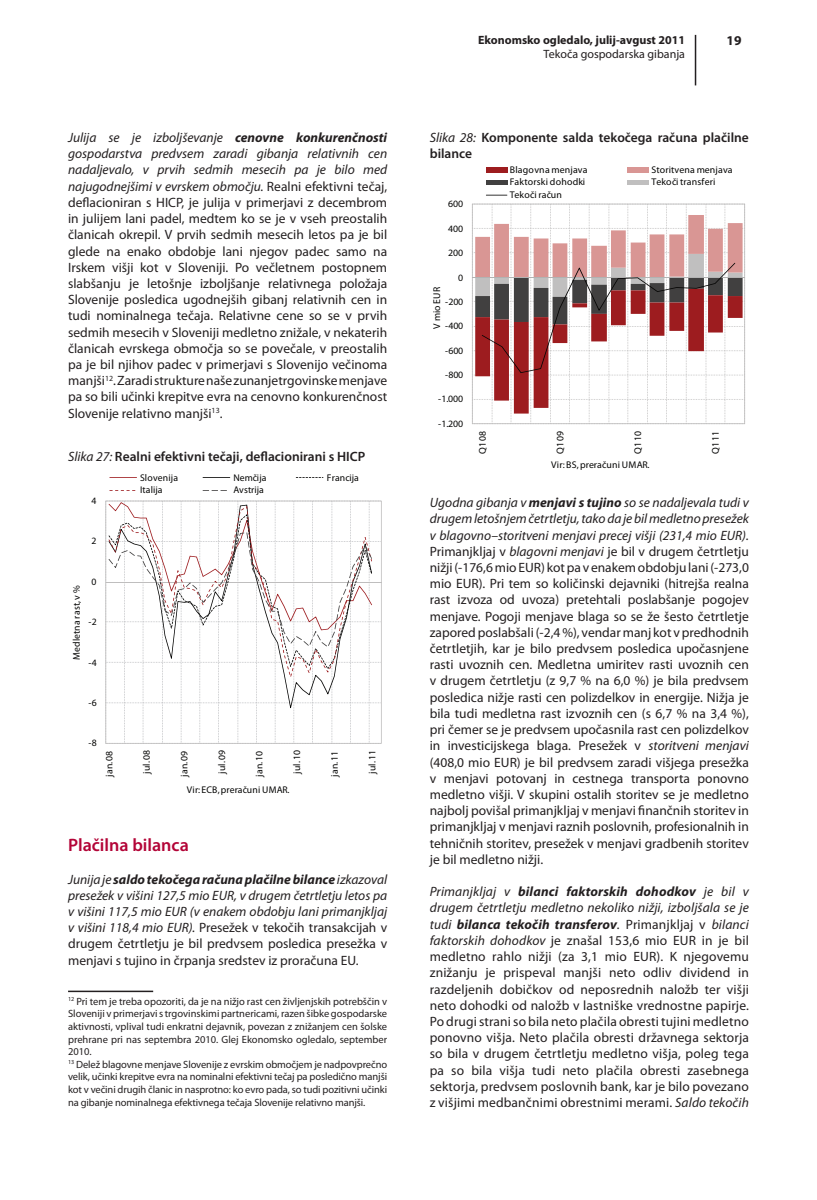
<style>
.page{position:relative;width:817px;height:1200px;background:#fff}
.page>*{position:absolute;margin:0;border:0;box-sizing:border-box;transform-origin:0 0}
.podnaslov{font:600 18px "Myriad Pro";color:#b30437}
.t1{font:13.5px/16.2px "Myriad Pro";color:#231f20;text-align:justify}
.t2{font:italic 13.5px/16.2px "Myriad Pro";color:#231f20;text-align:justify}
.t3{font:600 13.5px/16.2px "Myriad Pro";color:#231f20}
.t4{font:700 13.5px "Myriad Pro";color:#231f20}
.t5{font:700 12px "Myriad Pro";color:#231f20}
.t6{font:12px "Myriad Pro";color:#231f20}
.t7{font:10.5px/12.6px "Myriad Pro";letter-spacing:-.01em;color:#231f20;text-align:justify}
.t8{font:9.9px "Myriad Pro";letter-spacing:-.01em;color:#050504}
.t9{font:9.75px "Myriad Pro";letter-spacing:.015em;color:#050504}
.s1{font-style:italic}
.s2{font-weight:700;font-style:italic}
.s3{font-weight:400;font-style:italic}
.s4{font-weight:700}
.s5{font-style:normal}
</style>
<div class="page">
<hr style="left:694px;top:35px;width:2px;height:50px;background:#231f20">
<hr style="left:68px;top:990px;width:85px;height:1px;background:#231f20">
<svg style="left:105px;top:500px;width:276px;height:243px"></svg>
<hr style="left:106px;top:581px;width:275px;height:1px;background:#bfbebe">
<svg style="left:108px;top:676px;width:264px;height:32px"></svg>
<svg style="left:108px;top:646px;width:264px;height:30px"></svg>
<svg style="left:108px;top:502px;width:264px;height:144px"></svg>
<svg style="left:109px;top:477px;width:28px;height:1px"></svg>
<svg style="left:202px;top:477px;width:28px;height:1px"></svg>
<svg style="left:296px;top:477px;width:27px;height:1px"></svg>
<svg style="left:109px;top:490px;width:26px;height:1px"></svg>
<svg style="left:202px;top:490px;width:25px;height:1px"></svg>
<svg style="left:472px;top:203px;width:273px;height:221px"></svg>
<hr style="left:472px;top:277px;width:272px;height:1px;background:#b2b2b2">
<svg style="left:475px;top:215px;width:267px;height:198px"></svg>
<div style="left:486px;top:167px;width:21px;height:6px;background:#9d1c1f"></div>
<div style="left:627px;top:167px;width:21px;height:6px;background:#d99694"></div>
<div style="left:486px;top:180px;width:21px;height:5px;background:#414040"></div>
<div style="left:627px;top:180px;width:21px;height:5px;background:#c0bfbf"></div>
<svg style="left:486px;top:195px;width:21px;height:1px"></svg>
<p class="t1" style="left:68px;top:129px;width:320px"><span class="s1">Julija se je izboljševanje</span> <span class="s2">cenovne konkurenčnosti </span><span class="s1">gospodarstva predvsem zaradi gibanja relativnih cen nadaljevalo, v prvih sedmih mesecih pa je bilo med najugodnejšimi v evrskem območju.</span> Realni efektivni tečaj, deflacioniran s HICP, je julija v primerjavi z decembrom in julijem lani padel, medtem ko se je v vseh preostalih članicah okrepil. V prvih sedmih mesecih letos pa je bil glede na enako obdobje lani njegov padec samo na Irskem višji kot v Sloveniji. Po večletnem postopnem slabšanju je letošnje izboljšanje relativnega položaja Slovenije posledica ugodnejših gibanj relativnih cen in tudi nominalnega tečaja. Relativne cene so se v prvih sedmih mesecih v Sloveniji medletno znižale, v nekaterih članicah evrskega območja so se povečale, v preostalih pa je bil njihov padec v primerjavi s Slovenijo večinoma manjši<sup>12</sup>. Zaradi strukture naše zunanjetrgovinske menjave pa so bili učinki krepitve evra na cenovno konkurenčnost Slovenije relativno manjši<sup>13</sup>.</p>
<p class="t3" style="left:68px;top:448px;width:299px"><span class="s3">Slika 27:</span> Realni efektivni tečaji, deflacionirani s HICP</p>
<p class="t9" style="left:92px;top:494px;width:6px">4</p>
<p class="t9" style="left:92px;top:535px;width:6px">2</p>
<p class="t9" style="left:92px;top:575px;width:6px">0</p>
<p class="t9" style="left:71px;top:659px;width:76px;rotate:-90deg">Medletna rast, v %</p>
<p class="t9" style="left:88px;top:615px;width:10px">-2</p>
<p class="t9" style="left:88px;top:656px;width:10px">-4</p>
<p class="t9" style="left:140px;top:471px;width:39px">Slovenija</p>
<p class="t9" style="left:233px;top:471px;width:35px">Nemčija</p>
<p class="t9" style="left:327px;top:471px;width:34px">Francija</p>
<p class="t9" style="left:140px;top:484px;width:24px">Italija</p>
<p class="t9" style="left:233px;top:484px;width:32px">Avstrija</p>
<p class="t9" style="left:88px;top:696px;width:10px">-6</p>
<p class="t9" style="left:88px;top:736px;width:10px">-8</p>
<p class="t9" style="left:103px;top:776px;width:28px;rotate:-90deg">jan. 08</p>
<p class="t9" style="left:141px;top:773px;width:25px;rotate:-90deg">jul. 08</p>
<p class="t9" style="left:178px;top:776px;width:28px;rotate:-90deg">jan. 09</p>
<p class="t9" style="left:216px;top:773px;width:25px;rotate:-90deg">jul. 09</p>
<p class="t9" style="left:253px;top:776px;width:28px;rotate:-90deg">jan. 10</p>
<p class="t9" style="left:291px;top:773px;width:25px;rotate:-90deg">jul. 10</p>
<p class="t9" style="left:328px;top:776px;width:28px;rotate:-90deg">jan. 11</p>
<p class="t9" style="left:366px;top:773px;width:25px;rotate:-90deg">jul. 11</p>
<p class="t9" style="left:187px;top:783px;width:104px">Vir: ECB,preračuni UMAR.</p>
<p class="podnaslov" style="left:68px;top:833px;width:122px">Plačilna bilanca</p>
<p class="t2" style="left:68px;top:870px;width:320px">Junija je <span class="s4">saldo tekočega računa plačilne bilance</span> izkazoval presežek v višini 127,5 mio EUR, v drugem četrtletju letos pa v višini 117,5 mio EUR (v enakem obdobju lani primanjkljaj v višini 118,4 mio EUR). <span class="s5">Presežek v tekočih transakcijah v drugem četrtletju je bil predvsem posledica presežka v menjavi s tujino in črpanja sredstev iz proračuna EU.</span></p>
<p class="t7" style="left:68px;top:994px;width:320px"><sup>12</sup> Pri tem je treba opozoriti, da je na nižjo rast cen življenjskih potrebščin v Sloveniji v primerjavi s trgovinskimi partnericami, razen šibke gospodarske aktivnosti, vplival tudi enkratni dejavnik, povezan z znižanjem cen šolske prehrane pri nas septembra 2010. Glej Ekonomsko ogledalo, september 2010.</p>
<p class="t7" style="left:68px;top:1057px;width:320px"><sup>13</sup> Delež blagovne menjave Slovenije z evrskim območjem je nadpovprečno velik, učinki krepitve evra na nominalni efektivni tečaj pa posledično manjši kot v večini drugih članic in nasprotno: ko evro pada, so tudi pozitivni učinki na gibanje nominalnega efektivnega tečaja Slovenije relativno manjši.</p>
<p class="t5" style="left:478px;top:32px;width:208px">Ekonomsko ogledalo, julij-avgust 2011</p>
<p class="t4" style="left:726px;top:32px;width:16px">19</p>
<p class="t6" style="left:543px;top:47px;width:143px">Tekoča gospodarska gibanja</p>
<p class="t3" style="left:429px;top:129px;width:320px"><span class="s3">Slika 28:</span> Komponente salda tekočega računa plačilne bilance</p>
<p class="t9" style="left:448px;top:198px;width:16px">600</p>
<p class="t9" style="left:448px;top:222px;width:16px">400</p>
<p class="t9" style="left:448px;top:247px;width:16px">200</p>
<p class="t9" style="left:458px;top:271px;width:7px">0</p>
<p class="t8" style="left:431px;top:328px;width:43px;rotate:-90deg">V mio EUR</p>
<p class="t9" style="left:445px;top:295px;width:20px">-200</p>
<p class="t9" style="left:445px;top:320px;width:20px">-400</p>
<p class="t9" style="left:445px;top:344px;width:20px">-600</p>
<p class="t9" style="left:445px;top:368px;width:20px">-800</p>
<p class="t9" style="left:438px;top:393px;width:26px">-1.000</p>
<p class="t9" style="left:438px;top:417px;width:26px">-1.200</p>
<p class="t9" style="left:509px;top:164px;width:79px">Blagovna menjava</p>
<p class="t9" style="left:651px;top:164px;width:83px">Storitvena menjava</p>
<p class="t9" style="left:509px;top:176px;width:77px">Faktorski dohodki</p>
<p class="t9" style="left:651px;top:176px;width:65px">Tekoči transferi</p>
<p class="t9" style="left:509px;top:188px;width:54px">Tekoči račun</p>
<p class="t8" style="left:476px;top:453px;width:24px;rotate:-90deg">Q1 08</p>
<p class="t8" style="left:554px;top:453px;width:24px;rotate:-90deg">Q1 09</p>
<p class="t8" style="left:631px;top:453px;width:24px;rotate:-90deg">Q1 10</p>
<p class="t8" style="left:709px;top:453px;width:24px;rotate:-90deg">Q1 11</p>
<p class="t9" style="left:551px;top:458px;width:100px">Vir:BS, preračuni UMAR.</p>
<p class="t1" style="left:429px;top:494px;width:320px"><span class="s1">Ugodna gibanja v</span> <span class="s2">menjavi s tujino</span> <span class="s1">so se nadaljevala tudi v drugem letošnjem četrtletju, tako da je bil medletno presežek v blagovno–storitveni menjavi precej višji (231,4 mio EUR).<br></span>Primanjkljaj v <span class="s1">blagovni menjavi</span> je bil v drugem četrtletju nižji (-176,6 mio EUR) kot pa v enakem obdobju lani (-273,0 mio EUR). Pri tem so količinski dejavniki (hitrejša realna rast izvoza od uvoza) pretehtali poslabšanje pogojev menjave. Pogoji menjave blaga so se že šesto četrtletje zapored poslabšali (-2,4%), vendar manj kot v predhodnih četrtletjih, kar je bilo predvsem posledica upočasnjene rasti uvoznih cen. Medletna umiritev rasti uvoznih cen v drugem četrtletju (z 9,7 % na 6,0 %) je bila predvsem posledica nižje rasti cen polizdelkov in energije. Nižja je bila tudi medletna rast izvoznih cen (s 6,7 % na 3,4 %), pri čemer se je predvsem upočasnila rast cen polizdelkov in investicijskega blaga. Presežek v <span class="s1">storitveni menjavi </span>(408,0 mio EUR) je bil predvsem zaradi višjega presežka v menjavi potovanj in cestnega transporta ponovno medletno višji. V skupini ostalih storitev se je medletno najbolj povišal primanjkljaj v menjavi finančnih storitev in primanjkljaj v menjavi raznih poslovnih, profesionalnih in tehničnih storitev, presežek v menjavi gradbenih storitev je bil medletno nižji.</p>
<p class="t1" style="left:429px;top:883px;width:320px"><span class="s1">Primanjkljaj v</span> <span class="s2">bilanci faktorskih dohodkov</span> <span class="s1">je bil v drugem četrtletju medletno nekoliko nižji, izboljšala se je tudi</span> <span class="s2">bilanca tekočih transferov</span><span class="s1">.</span> Primanjkljaj v <span class="s1">bilanci faktorskih dohodkov</span> je znašal 153,6 mio EUR in je bil medletno rahlo nižji (za 3,1 mio EUR). K njegovemu znižanju je prispeval manjši neto odliv dividend in razdeljenih dobičkov od neposrednih naložb ter višji neto dohodki od naložb v lastniške vrednostne papirje.<br>Po drugi strani so bila neto plačila obresti tujini medletno ponovno višja. Neto plačila obresti državnega sektorja so bila v drugem četrtletju medletno višja, poleg tega pa so bila višja tudi neto plačila obresti zasebnega sektorja, predvsem poslovnih bank, kar je bilo povezano z višjimi medbančnimi obrestnimi merami. <span class="s1">Saldo tekočih</span></p>
</div>
